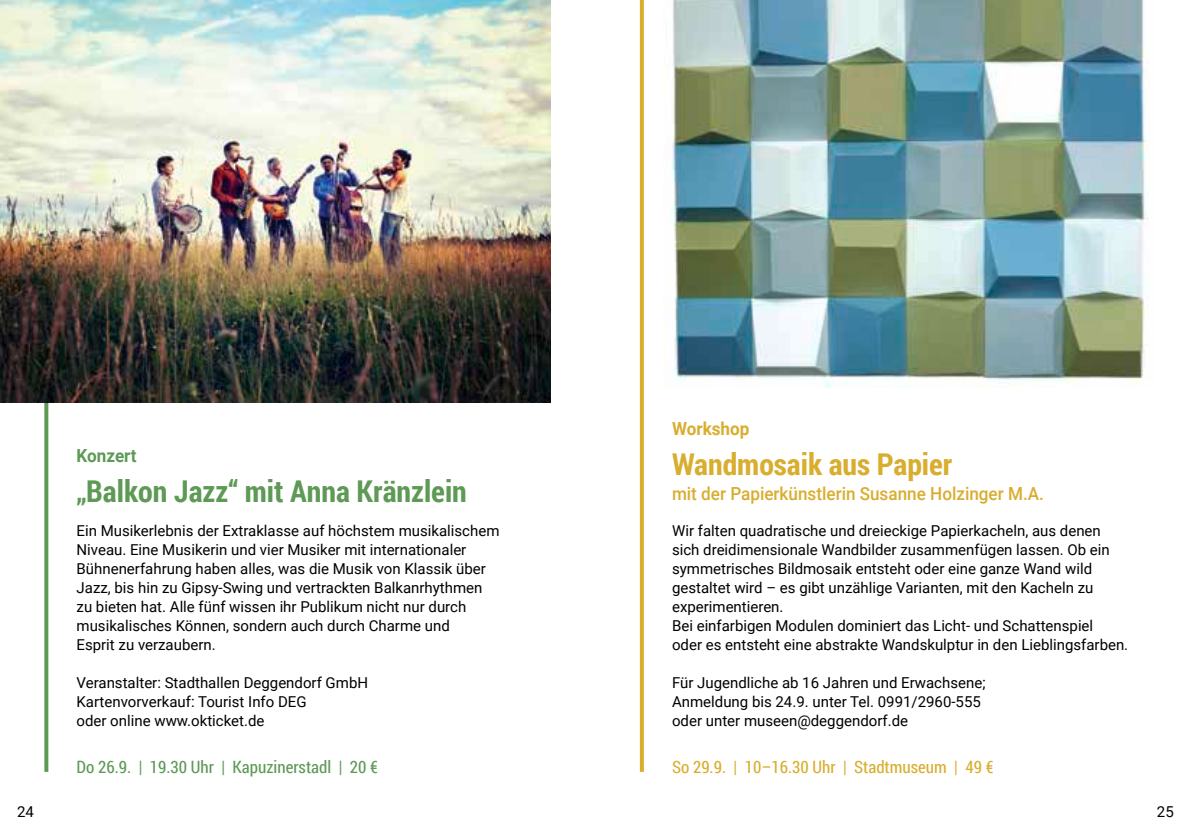
<style>
.page{position:relative;width:1191px;height:840px;background:#fff}
.page>*{position:absolute;margin:0;border:0;box-sizing:border-box;transform-origin:0 0}
.t1{font:700 30px "Roboto Condensed";color:#5e9956}
.t2{font:700 30px "Roboto Condensed";color:#d9ad2e}
.t3{font:500 18px "Roboto";color:#d9ad2e;scale:.95 1}
.t4{font:700 18px "Roboto";color:#d9ad2e;scale:.95 1}
.t5{font:700 18px "Roboto";color:#5e9956;scale:.95 1}
.t6{font:17px "Roboto Condensed";color:#5e9956}
.t7{font:17px "Roboto Condensed";color:#d9ad2e}
.t8{font:15px/19px "Roboto";color:#000}
</style>
<div class="page">
<svg style="left:44px;top:403px;width:4px;height:368px"></svg>
<img style="left:0;top:0;width:550px;height:403px">
<img style="left:663px;top:0;width:485px;height:387px">
<svg style="left:640px;top:0;width:4px;height:771px;fill:#d9ad2e"></svg>
<p class="t8" style="left:17px;top:803px;width:18px">24</p>
<p class="t5" style="left:77px;top:448px;width:65px">Konzert</p>
<h1 class="t1" style="left:77px;top:479px;width:392px">„Balkon Jazz“ mit Anna Kränzlein</h1>
<p class="t8" style="left:77px;top:522px;width:424px">Ein Musikerlebnis der Extraklasse auf höchstem musikalischem Niveau. Eine Musikerin und vier Musiker mit internationaler Bühnenerfahrung haben alles, was die Musik von Klassik über Jazz, bis hin zu Gipsy-Swing und vertrackten Balkanrhythmen zu bieten hat. Alle fünf wissen ihr Publikum nicht nur durch musikalisches Können, sondern auch durch Charme und<br>Esprit zu verzaubern.</p>
<p class="t8" style="left:77px;top:674px;width:293px">Veranstalter: Stadthallen Deggendorf GmbH<br>Kartenvorverkauf: Tourist Info DEG<br>oder online www.okticket.de</p>
<p class="t4" style="left:672px;top:421px;width:83px">Workshop</p>
<h1 class="t2" style="left:672px;top:452px;width:282px">Wandmosaik aus Papier</h1>
<p class="t3" style="left:672px;top:485px;width:393px">mit der Papierkünstlerin Susanne Holzinger M.A.</p>
<p class="t8" style="left:672px;top:521px;width:458px">Wir falten quadratische und dreieckige Papierkacheln, aus denen sich dreidimensionale Wandbilder zusammenfügen lassen. Ob ein symmetrisches Bildmosaik entsteht oder eine ganze Wand wild gestaltet wird – es gibt unzählige Varianten, mit den Kacheln zu experimentieren.<br>Bei einfarbigen Modulen dominiert das Licht- und Schattenspiel<br>oder es entsteht eine abstrakte Wandskulptur in den Lieblingsfarben.</p>
<p class="t8" style="left:672px;top:673px;width:315px">Für Jugendliche ab 16 Jahren und Erwachsene;<br>Anmeldung bis 24.9. unter Tel. 0991/2960-555 oder unter museen@deggendorf.de</p>
<p class="t6" style="left:77px;top:759px;width:303px">Do 26.9. | 19.30 Uhr | Kapuzinerstadl | 20 €</p>
<p class="t7" style="left:672px;top:759px;width:323px">So 29.9. | 10–16.30 Uhr | Stadtmuseum | 49 €</p>
<p class="t8" style="left:1157px;top:803px;width:18px">25</p>
</div>
